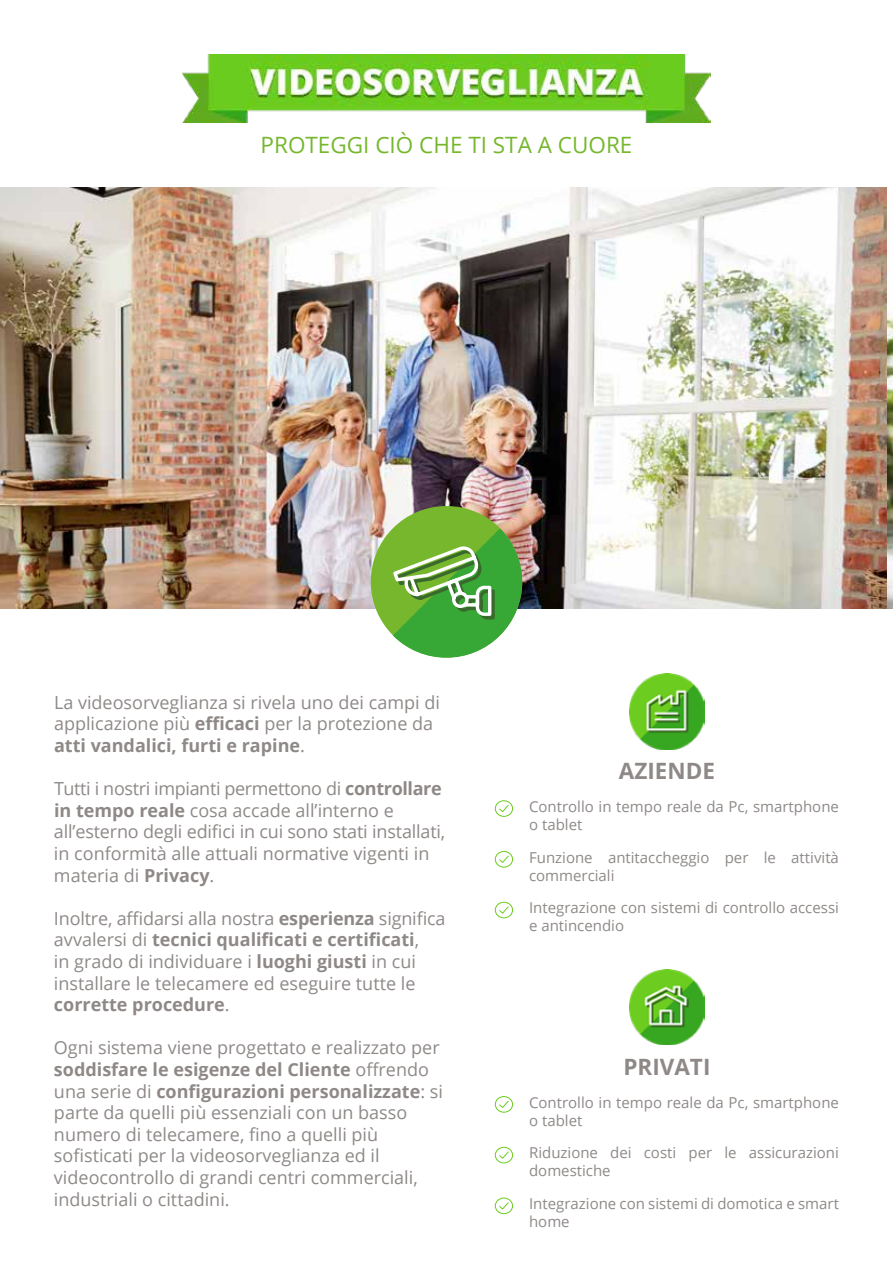
<style>
.page{position:relative;width:893px;height:1263px;background:#fff}
.page>*{position:absolute;margin:0;border:0;box-sizing:border-box;transform-origin:0 0}
.t1{font:22.5px "Open Sans";color:#76b72d}
.t2{font:700 22.5px "Open Sans";color:#8e8987}
.t3{font:18px/21.6px "Open Sans";color:#8e8987}
.t4{font:15px/18px "Open Sans";color:#8e8987}
.s1{font-weight:700}
</style>
<div class="page">
<img style="left:0;top:188px;width:887px;height:421px">
<div style="left:371px;top:506px;width:151px;height:151px;background:#76b72d;border-radius:50%"></div>
<svg style="left:391px;top:528px;width:139px;height:130px"></svg>
<img style="left:182px;top:54px;width:529px;height:69px">
<img style="left:629px;top:673px;width:76px;height:76px">
<svg style="left:494px;top:800px;width:19px;height:17px"></svg>
<svg style="left:494px;top:851px;width:19px;height:17px"></svg>
<svg style="left:494px;top:901px;width:19px;height:18px"></svg>
<img style="left:629px;top:969px;width:76px;height:76px">
<svg style="left:494px;top:1096px;width:19px;height:17px"></svg>
<svg style="left:494px;top:1146px;width:19px;height:18px"></svg>
<svg style="left:494px;top:1197px;width:19px;height:17px"></svg>
<img style="left:887px;top:308px;width:6px;height:301px">
<p class="t1" style="left:261px;top:129px;width:373px">PROTEGGI CIÒ CHE TI STA A CUORE</p>
<p class="t3" style="left:54px;top:691px;width:387px">La videosorveglianza si rivela uno dei campi di applicazione più <span class="s1">efficaci</span> per la protezione da <span class="s1">atti vandalici, furti e rapine</span>.</p>
<p class="t3" style="left:54px;top:777px;width:393px">Tutti i nostri impianti permettono di <span class="s1">controllare in tempo reale</span> cosa accade all’interno e all’esterno degli edifici in cui sono stati installati, in conformità alle attuali normative vigenti in materia di <span class="s1">Privacy</span>.</p>
<p class="t3" style="left:54px;top:907px;width:393px">Inoltre, affidarsi alla nostra <span class="s1">esperienza</span> significa avvalersi di <span class="s1">tecnici qualificati e certificati</span>,<br>in grado di individuare i <span class="s1">luoghi giusti</span> in cui installare le telecamere ed eseguire tutte le <span class="s1">corrette procedure</span>.</p>
<p class="t3" style="left:54px;top:1036px;width:391px">Ogni sistema viene progettato e realizzato per <span class="s1">soddisfare le esigenze del Cliente</span> offrendo una serie di <span class="s1">configurazioni personalizzate</span>: si parte da quelli più essenziali con un basso numero di telecamere, fino a quelli più sofisticati per la videosorveglianza ed il videocontrollo di grandi centri commerciali, industriali o cittadini.</p>
<p class="t2" style="left:619px;top:755px;width:98px">AZIENDE</p>
<p class="t4" style="left:529px;top:797px;width:311px">Controllo in tempo reale da Pc, smartphone o tablet</p>
<p class="t4" style="left:529px;top:848px;width:311px">Funzione antitaccheggio per le attività commerciali</p>
<p class="t4" style="left:529px;top:898px;width:311px">Integrazione con sistemi di controllo accessi e antincendio</p>
<p class="t2" style="left:623px;top:1051px;width:89px">PRIVATI</p>
<p class="t4" style="left:529px;top:1093px;width:311px">Controllo in tempo reale da Pc, smartphone o tablet</p>
<p class="t4" style="left:529px;top:1143px;width:311px">Riduzione dei costi per le assicurazioni domestiche</p>
<p class="t4" style="left:529px;top:1194px;width:311px">Integrazione con sistemi di domotica e smart home</p>
</div>
